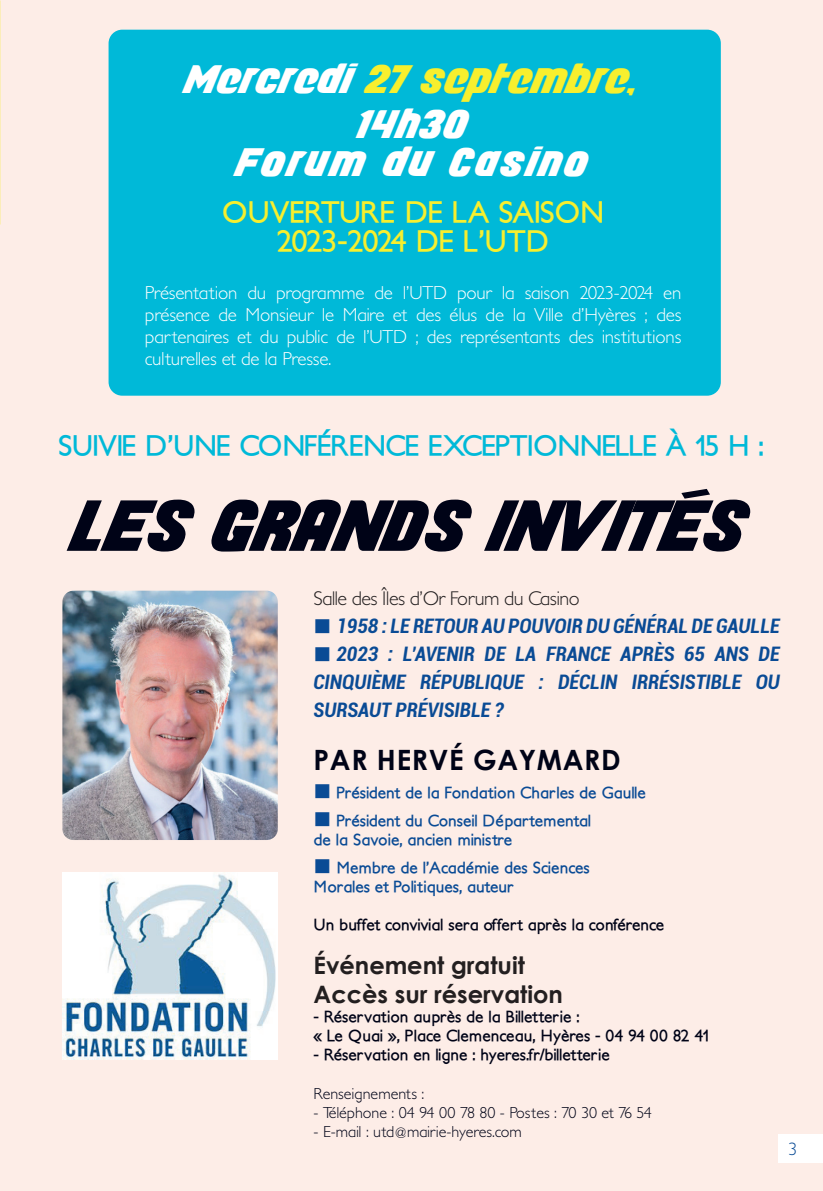
<style>
.page{position:relative;width:823px;height:1191px;background:#fff}
.page>*{position:absolute;margin:0;border:0;box-sizing:border-box;transform-origin:0 0}
.t1{font:68.6px "Longhaul";color:#000317}
.t2{font:37.8px/45.4px "Longhaul";letter-spacing:.01em;color:#fff;text-align:center}
.t3{font:37.8px "Longhaul";letter-spacing:.075em;color:#fff}
.t4{font:700 29.4px/29.4px "Petita";letter-spacing:-.035em;color:#f7ef2e;text-align:center}
.t5{font:700 28px "Petita";letter-spacing:-.04em;color:#00b9d8}
.t6{font:700 28px "Century Gothic";letter-spacing:.025em;color:#000317}
.t7{font:700 24px/28.8px "Century Gothic";color:#231f20}
.t8{font:italic 700 condensed 20px/28px "Roboto";color:#0a4b95;text-align:justify}
.t9{font:300 20px "Petita";letter-spacing:-.025em;color:#231f20}
.t10{font:300 19px/22px "Petita";letter-spacing:-.01em;color:#fff;text-align:justify}
.t11{font:300 18px "Petita";color:#0a4b95}
.t12{font:700 16px/19.2px "Petita";color:#000317}
.t13{font:700 16px/19.2px "Petita";color:#0a4b95}
.t14{font:300 16px "Petita";color:#000317}
.s1{color:#f7ef2e}
</style>
<div class="page">
<div style="left:0;top:0;width:822px;height:1191px;background:#fdede7"></div>
<div style="left:778px;top:1134px;width:44px;height:28px;background:#fff"></div>
<hr style="left:0;top:0;width:1px;height:1191px;background:#fbc5b0">
<div style="left:108px;top:30px;width:612px;height:366px;background:#00b9d8;border-radius:14px"></div>
<img style="left:62px;top:873px;width:215px;height:186px">
<svg style="left:681px;top:489px;width:28px;height:9px"></svg>
<img style="left:62px;top:590px;width:215px;height:250px">
<h2 class="t2" style="left:186px;top:58px;width:455px">Mercredi <span class="s1">27 septembre,<br></span>14h30</h2>
<h2 class="t3" style="left:237px;top:143px;width:352px">Forum du Casino</h2>
<h3 class="t4" style="left:221px;top:198px;width:384px">OUVERTURE DE LA SAISON<br>2023-2024 DE L’UTD</h3>
<p class="t10" style="left:145px;top:282px;width:537px">Présentation du programme de l’UTD pour la saison 2023-2024 en présence de Monsieur le Maire et des élus de la Ville d’Hyères ; des partenaires et du public de l’UTD ; des représentants des institutions culturelles et de la Presse.</p>
<h3 class="t5" style="left:58px;top:428px;width:706px">SUIVIE D’UNE CONFÉRENCE EXCEPTIONNELLE À 15 H :</h3>
<h1 class="t1" style="left:75px;top:490px;width:673px">LES GRANDS INVITES</h1>
<p class="t9" style="left:313px;top:586px;width:267px">Salle des Îles d’Or Forum du Casino</p>
<p class="t8" style="left:313px;top:611px;width:467px">■ 1958 : LE RETOUR AU POUVOIR DU GÉNÉRAL DE GAULLE</p>
<p class="t8" style="left:313px;top:639px;width:467px">■ 2023 : L’AVENIR DE LA FRANCE APRÈS 65 ANS DE CINQUIÈME RÉPUBLIQUE : DÉCLIN IRRÉSISTIBLE OU SURSAUT PRÉVISIBLE ?</p>
<h3 class="t6" style="left:313px;top:738px;width:308px">PAR HERVÉ GAYMARD</h3>
<p class="t13" style="left:313px;top:783px;width:334px">■ Président de la Fondation Charles de Gaulle</p>
<p class="t13" style="left:313px;top:811px;width:279px">■ Président du Conseil Départemental de la Savoie, ancien ministre</p>
<p class="t13" style="left:313px;top:858px;width:277px">■ Membre de l’Académie des Sciences<br>Morales et Politiques, auteur</p>
<p class="t12" style="left:313px;top:916px;width:352px">Un buffet convivial sera offert après la conférence</p>
<p class="t7" style="left:313px;top:949px;width:251px">Événement gratuit<br>Accès sur réservation</p>
<p class="t12" style="left:313px;top:1007px;width:396px">- Réservation auprès de la Billetterie :<br>« Le Quai », Place Clemenceau, Hyères - 04 94 00 82 41</p>
<p class="t12" style="left:313px;top:1045px;width:297px">- Réservation en ligne : hyeres.fr/billetterie</p>
<p class="t14" style="left:313px;top:1083px;width:112px">Renseignements :</p>
<p class="t14" style="left:313px;top:1103px;width:339px">- Téléphone : 04 94 00 78 80 - Postes : 70 30 et 76 54</p>
<p class="t14" style="left:313px;top:1122px;width:210px">- E-mail : utd@mairie-hyeres.com</p>
<p class="t11" style="left:787px;top:1138px;width:10px">3</p>
</div>
